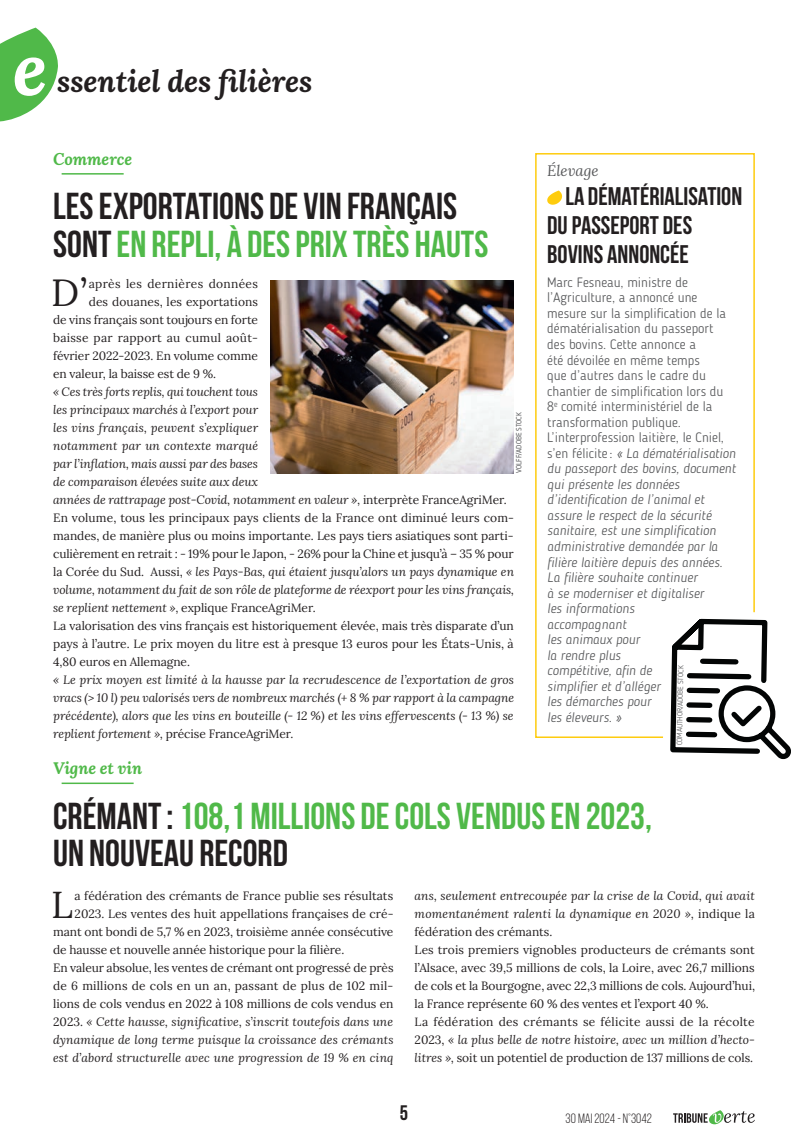
<style>
.page{position:relative;width:808px;height:1148px;background:#fff}
.page>*{position:absolute;margin:0;border:0;box-sizing:border-box;transform-origin:0 0}
.t1{font:italic 700 73.5px "Lora";color:#fff}
.t2{font:37.65px "Lora";color:#231f20}
.t3{font:700 37.5px/37.5px "Bebas Neue";color:#231f20}
.t4{font:700 37.5px/37.5px "Bebas Neue";color:#50b949}
.t5{font:italic 700 30px "Lora";letter-spacing:-.005em;color:#231f20}
.t6{font:700 25.5px/29.1px "Bebas Neue";color:#231f20}
.t7{font:700 21px "Bebas Neue";color:#231f20}
.t8{font:italic 700 16.5px "Lora";letter-spacing:-.005em;color:#50b949}
.t9{font:italic 15px "Lora";letter-spacing:-.005em;color:#57585a}
.t10{font:italic 300 13.5px/15.6px "Blogger Sans";letter-spacing:.005em;color:#57585a}
.t11{font:13.5px "Bebas Neue";color:#231f20}
.t12{font:12px/18px "Lora";color:#231f20}
.t13{font:italic 12px/18px "Lora";letter-spacing:.005em;color:#231f20;text-align:justify}
.t14{font:12px "Lora";letter-spacing:.02em;color:#231f20}
.t15{font:12px "Lora";letter-spacing:.025em;color:#231f20}
.t16{font:300 7.5px "Blogger Sans";color:#57585a}
.t17{font:7.5px "Blogger Sans";letter-spacing:-.005em;color:#57585a}
.s1{color:#50b949}
.s2{font-style:normal}
.s3{font-style:italic}
.s4{color:#231f20}
</style>
<div class="page">
<svg style="left:547px;top:191px;width:15px;height:14px"></svg>
<div style="left:535px;top:153px;width:220px;height:585px;border:2px solid #fecc0e"></div>
<svg style="left:662px;top:611px;width:129px;height:149px"></svg>
<svg style="left:0;top:28px;width:58px;height:93px"></svg>
<svg style="left:673px;top:1110px;width:82px;height:14px"></svg>
<hr style="left:62px;top:173px;width:62px;height:2px;background:#50b949">
<hr style="left:62px;top:783px;width:72px;height:1px;background:#50b949">
<img style="left:271px;top:281px;width:243px;height:192px">
<h1 class="t1" style="left:13px;top:16px;width:36px">e</h1>
<h3 class="t5" style="left:57px;top:60px;width:257px">ssentiel des filières</h3>
<h3 class="t8" style="left:53px;top:147px;width:80px">Commerce</h3>
<h3 class="t3" style="left:53px;top:187px;width:437px">LES EXPORTATIONS DE VIN FRANÇAIS<br>SONT <span class="s1">EN REPLI, À DES PRIX TRÈS HAUTS</span></h3>
<h2 class="t2" style="left:51px;top:264px;width:38px">D’</h2>
<p class="t15" style="left:89px;top:275px;width:171px">après les dernières données</p>
<p class="t9" style="left:547px;top:160px;width:53px">Élevage</p>
<h3 class="t6" style="left:547px;top:181px;width:196px;text-indent:18px">LA DÉMATÉRIALISATION<br>DU PASSEPORT DES<br>BOVINS ANNONCÉE</h3>
<p class="t10" style="left:547px;top:274px;width:190px"><span class="s2">Marc Fesneau, ministre de l’Agriculture, a annoncé une mesure sur la simplification de la dématérialisation du passeport<br>des bovins. Cette annonce a<br>été dévoilée en même temps<br>que d’autres dans le cadre du chantier de simplification lors du<br>8</span><sup>e</sup> <span class="s2">comité interministériel de la transformation publique.<br>L’interprofession laitière, le Cniel, s’en félicite :</span> « La dématérialisation du passeport des bovins, document qui présente les données d’identification de l’animal et assure le respect de la sécurité sanitaire, est une simplification administrative demandée par la filière laitière depuis des années.<br>La filière souhaite continuer<br>à se moderniser et digitaliser<br>les informations<br>accompagnant<br>les animaux pour<br>la rendre plus<br>compétitive, afin de<br>simplifier et d’alléger<br>les démarches pour<br>les éleveurs. »</p>
<p class="t12" style="left:89px;top:292px;width:171px">des douanes, les exportations</p>
<p class="t12" style="left:53px;top:310px;width:206px">de vins français sont toujours en forte</p>
<p class="t14" style="left:53px;top:329px;width:206px">baisse par rapport au cumul août-</p>
<p class="t12" style="left:53px;top:346px;width:206px">février 2022-2023. En volume comme</p>
<p class="t12" style="left:53px;top:364px;width:164px">en valeur, la baisse est de 9 %.</p>
<p class="t12" style="left:53px;top:382px;width:462px"><span class="s3">« Ces très forts replis, qui touchent tous<br>les principaux marchés à l’export pour<br>les vins français, peuvent s’expliquer<br>notamment par un contexte marqué<br>par l’inflation, mais aussi par des bases<br>de comparaison élevées suite aux deux<br>années de rattrapage post-Covid, notamment en valeur »,</span> interprète FranceAgriMer.<br>En volume, tous les principaux pays clients de la France ont diminué leurs com&shy;mandes, de manière plus ou moins importante. Les pays tiers asiatiques sont parti&shy;culièrement en retrait : - 19% pour le Japon, - 26% pour la Chine et jusqu’à – 35 % pour la Corée du Sud. Aussi, <span class="s3">« les Pays-Bas, qui étaient jusqu’alors un pays dynamique en volume, notamment du fait de son rôle de plateforme de réexport pour les vins français, se replient nettement »,</span> explique FranceAgriMer.<br>La valorisation des vins français est historiquement élevée, mais très disparate d’un pays à l’autre. Le prix moyen du litre est à presque 13 euros pour les États-Unis, à 4,80 euros en Allemagne.</p>
<p class="t13" style="left:53px;top:670px;width:462px">« Le prix moyen est limité à la hausse par la recrudescence de l’exportation de gros vracs (&gt; 10 l) peu valorisés vers de nombreux marchés (+ 8 % par rapport à la campagne précédente), alors que les vins en bouteille (- 12 %) et les vins effervescents (- 13 %) se replient fortement », <span class="s2">précise FranceAgriMer.</span></p>
<h3 class="t8" style="left:53px;top:756px;width:90px">Vigne et vin</h3>
<h3 class="t4" style="left:53px;top:796px;width:600px"><span class="s4">CRÉMANT :</span> 108,1 MILLIONS DE COLS VENDUS EN 2023,<br><span class="s4">UN NOUVEAU RECORD</span></h3>
<h2 class="t2" style="left:51px;top:876px;width:23px">L</h2>
<p class="t12" style="left:75px;top:886px;width:320px">a fédération des crémants de France publie ses résultats</p>
<p class="t17" style="left:514px;top:473px;width:62px;rotate:-90deg">VOLFF/ADOBE STOCK</p>
<p class="t16" style="left:675px;top:745px;width:81px;rotate:-89deg">COMAUTHOR/ADOBE STOCK</p>
<p class="t12" style="left:415px;top:886px;width:342px"><span class="s3">ans, seulement entrecoupée par la crise de la Covid, qui avait momentanément ralenti la dynamique en 2020 »,</span> indique la fédération des crémants.<br>Les trois premiers vignobles producteurs de crémants sont l’Alsace, avec 39,5 millions de cols, la Loire, avec 26,7 millions de cols et la Bourgogne, avec 22,3 millions de cols. Aujourd’hui, la France représente 60 % des ventes et l’export 40 %.<br>La fédération des crémants se félicite aussi de la récolte 2023, <span class="s3">« la plus belle de notre histoire, avec un million d’hecto&shy;litres »,</span> soit un potentiel de production de 137 millions de cols.</p>
<p class="t12" style="left:75px;top:904px;width:320px">2023. Les ventes des huit appellations françaises de cré-</p>
<p class="t12" style="left:53px;top:922px;width:342px">mant ont bondi de 5,7 % en 2023, troisième année consécutive</p>
<p class="t12" style="left:53px;top:940px;width:293px">de hausse et nouvelle année historique pour la filière.</p>
<p class="t12" style="left:53px;top:958px;width:342px">En valeur absolue, les ventes de crémant ont progressé de près</p>
<p class="t12" style="left:53px;top:976px;width:342px">de 6 millions de cols en un an, passant de plus de 102 mil-</p>
<p class="t12" style="left:53px;top:994px;width:342px">lions de cols vendus en 2022 à 108 millions de cols vendus en</p>
<p class="t13" style="left:53px;top:1012px;width:341px"><span class="s2">2023.</span> « Cette hausse, significative, s’inscrit toutefois dans une</p>
<p class="t13" style="left:53px;top:1030px;width:342px">dynamique de long terme puisque la croissance des crémants</p>
<p class="t13" style="left:53px;top:1048px;width:342px">est d’abord structurelle avec une progression de 19 % en cinq</p>
<h3 class="t7" style="left:400px;top:1101px;width:10px">5</h3>
<p class="t11" style="left:566px;top:1111px;width:88px">30 MAI 2024 - N°3042</p>
</div>
